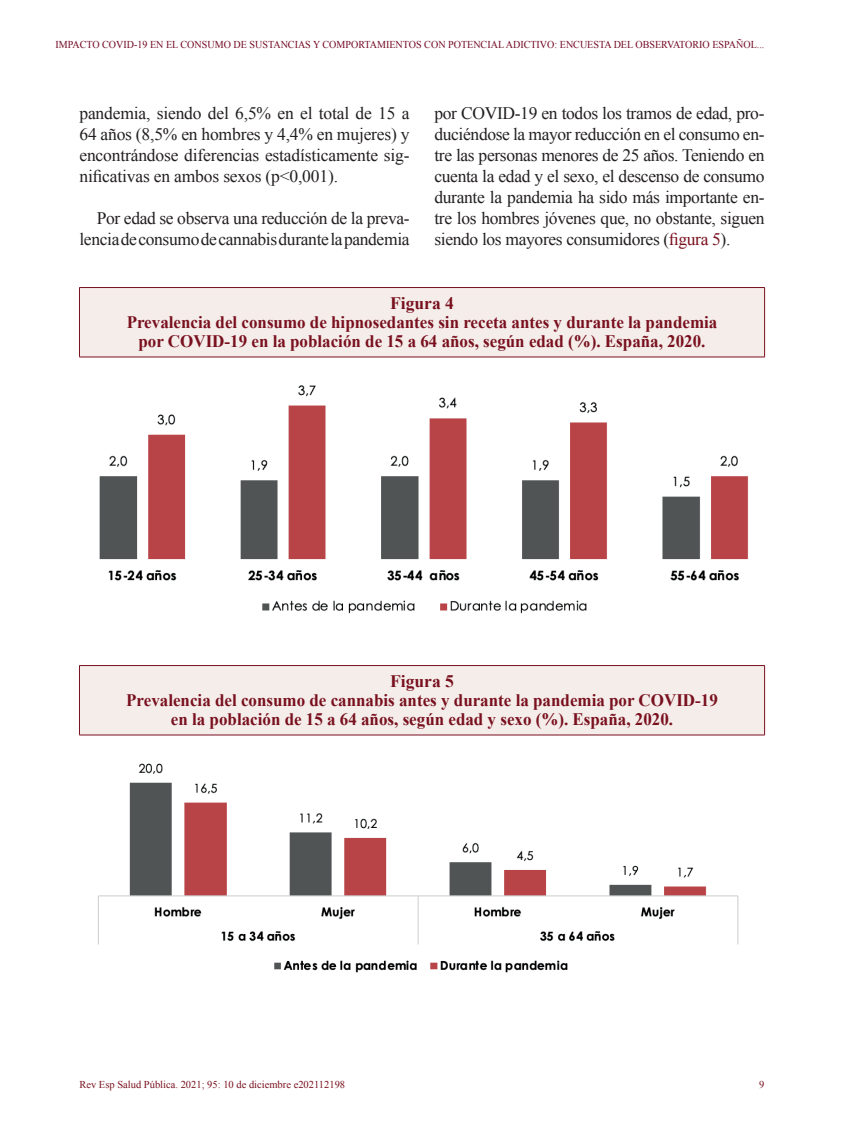
<style>
.page{position:relative;width:844px;height:1141px;background:#fff}
.page>*{position:absolute;margin:0;border:0;box-sizing:border-box;transform-origin:0 0}
.t1{font:17.5px/21px "Times New Roman";letter-spacing:-.02em;color:#231f20;text-align:justify}
.t2{font:700 17.5px/19.2px "Times New Roman";color:#79101e;text-align:center}
.t3{font:10.5px "Times New Roman";color:#730b23;scale:.96 1}
.t4{font:10.5px "Times New Roman";color:#79101e}
.s1{color:#79101e}
</style>
<div class="page">
<div style="left:79px;top:288px;width:685px;height:69px;background:#f4edea"></div>
<hr style="left:79px;top:288px;width:1px;height:69px;background:#79101e">
<hr style="left:764px;top:288px;width:1px;height:69px;background:#79101e">
<hr style="left:79px;top:287px;width:685px;height:1px;background:#79101e">
<hr style="left:79px;top:357px;width:685px;height:1px;background:#79101e">
<div style="left:79px;top:666px;width:685px;height:69px;background:#f4edea"></div>
<hr style="left:79px;top:666px;width:1px;height:69px;background:#79101e">
<hr style="left:764px;top:666px;width:1px;height:69px;background:#79101e">
<hr style="left:79px;top:665px;width:685px;height:1px;background:#79101e">
<hr style="left:79px;top:735px;width:685px;height:1px;background:#79101e">
<img style="left:99px;top:385px;width:649px;height:229px">
<img style="left:98px;top:763px;width:641px;height:210px">
<p class="t3" style="left:55px;top:38px;width:739px">IMPACTO COVID-19 EN EL CONSUMO DE SUSTANCIAS Y COMPORTAMIENTOS CON POTENCIAL ADICTIVO: ENCUESTA DEL OBSERVATORIO ESPAÑOL...</p>
<p class="t1" style="left:79px;top:103px;width:331px">pandemia, siendo del 6,5% en el total de 15 a 64 años (8,5% en hombres y 4,4% en mujeres) y encontrándose diferencias estadísticamente sig&shy;nificativas en ambos sexos (p&lt;0,001).</p>
<p class="t1" style="left:79px;top:208px;width:331px;text-align:right">Por edad se observa una reducción de la preva&shy;lencia de consumo de cannabis durante la pandemia</p>
<p class="t1" style="left:434px;top:103px;width:331px">por COVID-19 en todos los tramos de edad, pro&shy;duciéndose la mayor reducción en el consumo en&shy;tre las personas menores de 25 años. Teniendo en cuenta la edad y el sexo, el descenso de consumo durante la pandemia ha sido más importante en&shy;tre los hombres jóvenes que, no obstante, siguen siendo los mayores consumidores (<span class="s1">figura 5</span>).</p>
<p class="t2" style="left:127px;top:293px;width:592px">Figura 4<br>Prevalencia del consumo de hipnosedantes sin receta antes y durante la pandemia por COVID-19 en la población de 15 a 64 años, según edad (%). España, 2020.</p>
<p class="t2" style="left:126px;top:671px;width:593px">Figura 5<br>Prevalencia del consumo de cannabis antes y durante la pandemia por COVID-19 en la población de 15 a 64 años, según edad y sexo (%). España, 2020.</p>
<p class="t4" style="left:79px;top:1077px;width:267px">Rev Esp Salud Pública. 2021; 95: 10 de diciembre e202112198</p>
<p class="t4" style="left:759px;top:1077px;width:7px">9</p>
</div>
